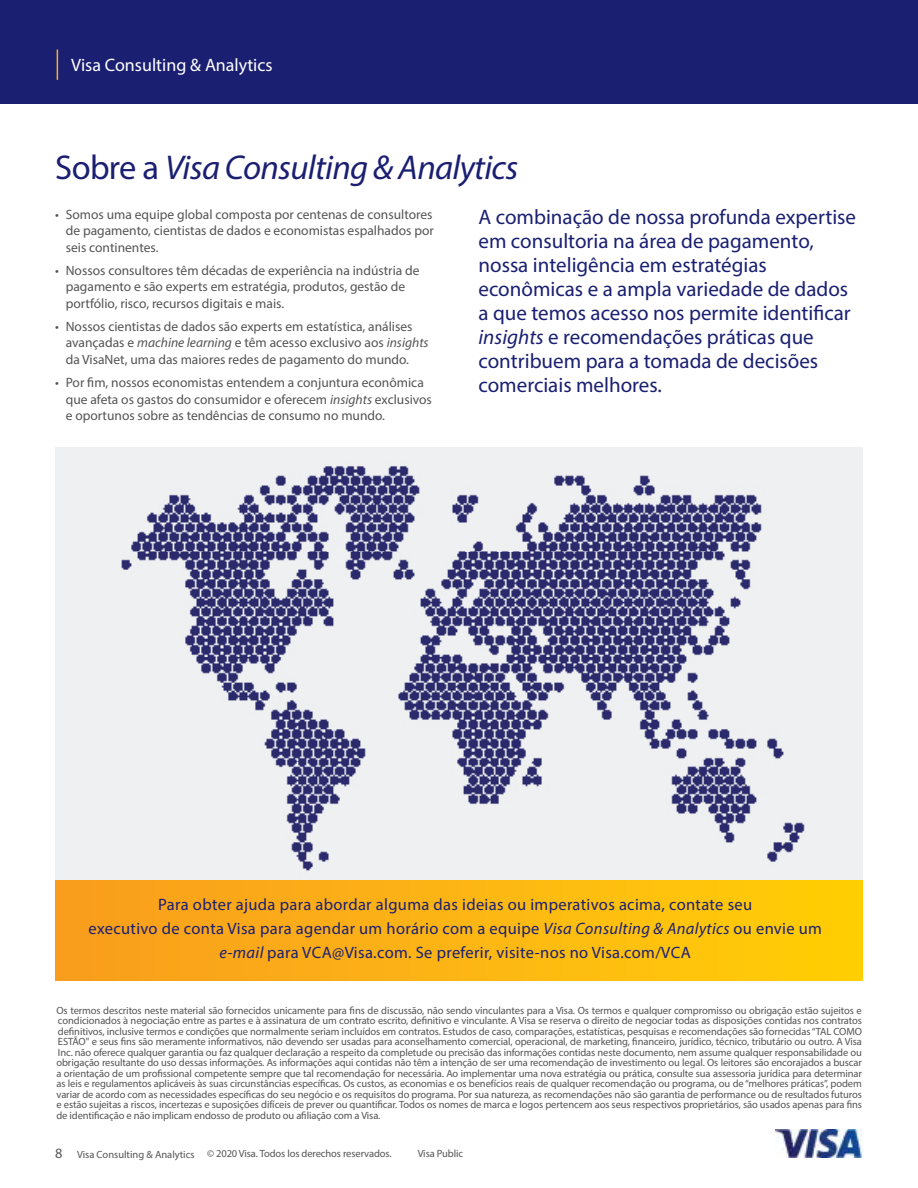
<style>
.page{position:relative;width:918px;height:1188px;background:#fff}
.page>*{position:absolute;margin:0;border:0;box-sizing:border-box;transform-origin:0 0}
.t1{font:italic 34.5px "Myriad Pro";letter-spacing:-.02em;color:#1a1f71}
.t2{font:21px/24px "Myriad Pro";color:#1a1f71}
.t3{font:18px "Myriad Pro";color:#fff}
.t4{font:16.5px/24px "Myriad Pro";letter-spacing:.02em;color:#1a1f71;text-align:center}
.t5{font:13.5px/16.5px "Myriad Pro";color:#545456}
.t6{font:10.5px/10.5px "Myriad Pro";letter-spacing:-.01em;color:#545456;text-align:justify}
.s1{font-style:normal}
.s2{font-style:italic}
.s3{font-size:14.25px}
</style>
<div class="page">
<img style="left:775px;top:1130px;width:87px;height:27px">
<div style="left:0;top:0;width:918px;height:103px;background:#1a1f71"></div>
<hr style="left:57px;top:50px;width:1px;height:30px;background:#fcb316">
<div style="left:55px;top:880px;width:808px;height:101px;background:linear-gradient(to right,#f99c1f,#ffcf06)"></div>
<img style="left:55px;top:448px;width:808px;height:432px">
<h3 class="t3" style="left:71px;top:54px;width:203px">Visa Consulting &amp; Analytics</h3>
<h1 class="t1" style="left:55px;top:146px;width:465px"><span class="s1">Sobre a</span> Visa Consulting &amp; Analytics</h1>
<p class="t5" style="left:66px;top:206px;width:370px;text-align:justify;text-indent:-11px">• Somos uma equipe global composta por centenas de consultores de pagamento, cientistas de dados e economistas espalhados por seis continentes.</p>
<p class="t5" style="left:66px;top:262px;width:355px;text-indent:-11px">• Nossos consultores têm décadas de experiência na indústria de pagamento e são experts em estratégia, produtos, gestão de portfólio, risco, recursos digitais e mais.</p>
<p class="t5" style="left:66px;top:318px;width:364px;text-indent:-11px">• Nossos cientistas de dados são experts em estatística, análises avançadas e <span class="s2">machine learning</span> e têm acesso exclusivo aos <span class="s2">insights </span>da VisaNet, uma das maiores redes de pagamento do mundo.</p>
<p class="t5" style="left:66px;top:374px;width:368px;text-indent:-11px">• Por fim, nossos economistas entendem a conjuntura econômica que afeta os gastos do consumidor e oferecem <span class="s2">insights</span> exclusivos e oportunos sobre as tendências de consumo no mundo.</p>
<p class="t2" style="left:478px;top:205px;width:379px">A combinação de nossa profunda expertise em consultoria na área de pagamento, nossa inteligência em estratégias econômicas e a ampla variedade de dados a que temos acesso nos permite identificar <span class="s2">insights</span> e recomendações práticas que contribuem para a tomada de decisões comerciais melhores.</p>
<p class="t4" style="left:89px;top:892px;width:735px">Para obter ajuda para abordar alguma das ideias ou imperativos acima, contate seu<br>executivo de conta Visa para agendar um horário com a equipe <span class="s2">Visa Consulting &amp; Analytics</span> ou envie um <span class="s2">e-mail</span> para VCA@Visa.com. Se preferir, visite-nos no Visa.com/VCA</p>
<p class="t6" style="left:56px;top:1005px;width:807px">Os termos descritos neste material são fornecidos unicamente para fins de discussão, não sendo vinculantes para a Visa. Os termos e qualquer compromisso ou obrigação estão sujeitos e condicionados à negociação entre as partes e à assinatura de um contrato escrito, definitivo e vinculante. A Visa se reserva o direito de negociar todas as disposições contidas nos contratos definitivos, inclusive termos e condições que normalmente seriam incluídos em contratos. Estudos de caso, comparações, estatísticas, pesquisas e recomendações são fornecidas “TAL COMO ESTÃO" e seus fins são meramente informativos, não devendo ser usadas para aconselhamento comercial, operacional, de marketing, financeiro, jurídico, técnico, tributário ou outro. A Visa Inc. não oferece qualquer garantia ou faz qualquer declaração a respeito da completude ou precisão das informações contidas neste documento, nem assume qualquer responsabilidade ou obrigação resultante do uso dessas informações. As informações aqui contidas não têm a intenção de ser uma recomendação de investimento ou legal. Os leitores são encorajados a buscar a orientação de um profissional competente sempre que tal recomendação for necessária. Ao implementar uma nova estratégia ou prática, consulte sua assessoria jurídica para determinar as leis e regulamentos aplicáveis às suas circunstâncias específicas. Os custos, as economias e os benefícios reais de qualquer recomendação ou programa, ou de “melhores práticas”, podem variar de acordo com as necessidades específicas do seu negócio e os requisitos do programa. Por sua natureza, as recomendações não são garantia de performance ou de resultados futuros e estão sujeitas a riscos, incertezas e suposições difíceis de prever ou quantificar. Todos os nomes de marca e logos pertencem aos seus respectivos proprietários, são usados apenas para fins de identificação e não implicam endosso de produto ou afiliação com a Visa.</p>
<p class="t6" style="left:55px;top:1149px;width:141px"><span class="s3">8</span> Visa Consulting &amp; Analytics</p>
<p class="t6" style="left:207px;top:1148px;width:186px">© 2020 Visa. Todos los derechos reservados.</p>
<p class="t6" style="left:418px;top:1148px;width:47px">Visa Public</p>
</div>
